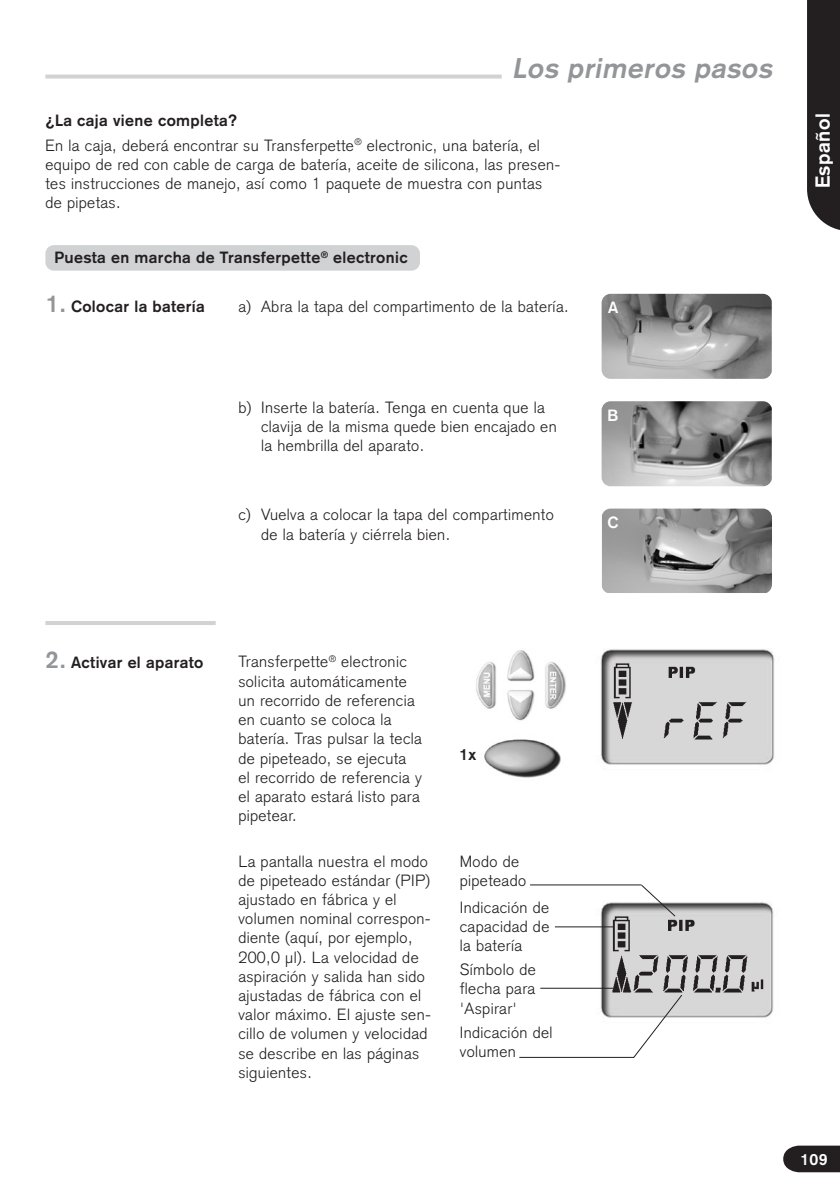
<style>
.page{position:relative;width:840px;height:1191px;background:#fff}
.page>*{position:absolute;margin:0;border:0;box-sizing:border-box;transform-origin:0 0}
.t1{font:italic 700 28px "Akzidenz Grotesk";color:#939598}
.t2{font:700 20px "Akzidenz Grotesk";letter-spacing:.025em;color:#fff}
.t3{font:300 16px/19.2px "Akzidenz Grotesk";letter-spacing:.025em;color:#231f20}
.t4{font:700 16px "Akzidenz Grotesk";letter-spacing:.025em;color:#231f20}
.t5{font:700 16px "Akzidenz Grotesk";color:#fff}
.s1{font-weight:700}
.s2{font-size:24px;color:#939598}
</style>
<div class="page">
<img style="left:476px;top:650px;width:90px;height:128px">
<img style="left:595px;top:902px;width:179px;height:116px">
<img style="left:612px;top:916px;width:155px;height:90px">
<img style="left:602px;top:508px;width:169px;height:85px">
<img style="left:601px;top:401px;width:170px;height:85px">
<img style="left:601px;top:294px;width:170px;height:85px">
<img style="left:600px;top:649px;width:175px;height:116px">
<img style="left:613px;top:663px;width:154px;height:90px">
<svg style="left:807px;top:0;width:32px;height:230px;background:#2d292a"></svg>
<svg style="left:783px;top:1145px;width:56px;height:27px;background:#353132"></svg>
<svg style="left:45px;top:75px;width:456px;height:4px;background:#d6d6d8"></svg>
<hr style="left:554px;top:926px;width:59px;height:1px;background:#231f20">
<hr style="left:540px;top:987px;width:73px;height:1px;background:#231f20">
<hr style="left:530px;top:884px;width:111px;height:1px;background:#231f20">
<svg style="left:639px;top:884px;width:37px;height:33px"></svg>
<hr style="left:519px;top:1057px;width:114px;height:1px;background:#231f20">
<svg style="left:632px;top:993px;width:50px;height:65px"></svg>
<hr style="left:45px;top:621px;width:170px;height:4px;background:#d1d2d4">
<div style="left:45px;top:245px;width:375px;height:26px;background:#d1d2d4;border-radius:9px"></div>
<h1 class="t1" style="left:512px;top:52px;width:267px">Los primeros pasos</h1>
<p class="t3" style="left:45px;top:108px;width:495px;line-height:24.8px"><span class="s1">¿La caja viene completa?<br></span>En la caja, deberá encontrar su Transferpette<sup>®</sup> electronic, una batería, el</p>
<p class="t3" style="left:45px;top:155px;width:516px">equipo de red con cable de carga de batería, aceite de silicona, las presen&shy;tes instrucciones de manejo, así como 1 paquete de muestra con puntas de pipetas.</p>
<p class="t4" style="left:54px;top:248px;width:355px">Puesta en marcha de Transferpette<sup>®</sup> electronic</p>
<p class="t4" style="left:45px;top:297px;width:161px"><span class="s2">1.</span> Colocar la batería</p>
<p class="t3" style="left:238px;top:297px;width:331px">a) Abra la tapa del compartimento de la batería.</p>
<p class="t3" style="left:261px;top:398px;width:297px;text-indent:-23px">b) Inserte la batería. Tenga en cuenta que la clavija de la misma quede bien encajado en la hembrilla del aparato.</p>
<p class="t3" style="left:261px;top:505px;width:294px;text-indent:-23px">c) Vuelva a colocar la tapa del compartimento de la batería y ciérrela bien.</p>
<p class="t5" style="left:608px;top:298px;width:12px">A</p>
<p class="t5" style="left:607px;top:406px;width:12px">B</p>
<p class="t5" style="left:607px;top:513px;width:12px">C</p>
<p class="t2" style="left:810px;top:188px;width:76px;rotate:-90deg">Español</p>
<p class="t4" style="left:45px;top:652px;width:159px"><span class="s2">2.</span> Activar el aparato</p>
<p class="t3" style="left:238px;top:652px;width:185px">Transferpette<sup>®</sup> electronic solicita automáticamente un recorrido de referencia en cuanto se coloca la batería. Tras pulsar la tecla de pipeteado, se ejecuta<br>el recorrido de referencia y el aparato estará listo para pipetear.</p>
<p class="t3" style="left:238px;top:851px;width:194px">La pantalla nuestra el modo de pipeteado estándar (PIP) ajustado en fábrica y el volumen nominal correspon&shy;diente (aquí, por ejemplo,<br>200,0 µl). La velocidad de aspiración y salida han sido ajustadas de fábrica con el valor máximo. El ajuste sen&shy;cillo de volumen y velocidad se describe en las páginas siguientes.</p>
<p class="t4" style="left:459px;top:744px;width:19px">1x</p>
<p class="t3" style="left:459px;top:851px;width:68px">Modo de pipeteado</p>
<p class="t3" style="left:459px;top:898px;width:91px;text-align:justify">Indicación de capacidad de la batería</p>
<p class="t3" style="left:459px;top:960px;width:77px;text-align:justify">Símbolo de flecha para 'Aspirar'</p>
<p class="t3" style="left:459px;top:1023px;width:94px">Indicación del volumen</p>
<p class="t5" style="left:799px;top:1150px;width:29px">109</p>
</div>
